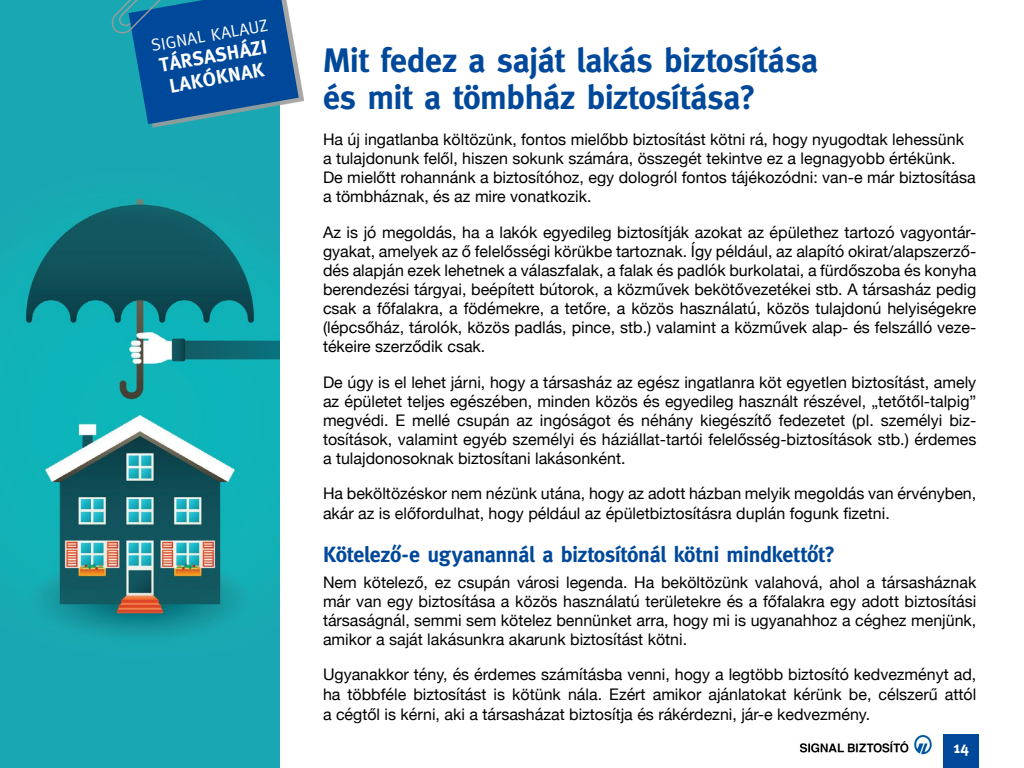
<style>
.page{position:relative;width:1024px;height:768px;background:#fff}
.page>*{position:absolute;margin:0;border:0;box-sizing:border-box;transform-origin:0 0}
.t1{font:700 34px/37px "H Meta";letter-spacing:-.005em;color:#00489a}
.t2{font:700 22px "H Meta";letter-spacing:-.01em;color:#00489a}
.t3{font:700 19.7px/21.9px "H Meta";color:#fff;text-align:center}
.t4{font:17px "H Meta Normal";color:#fff}
.t5{font:16px/19px "Helvetica Neue";color:#000;text-align:justify}
.t6{font:700 16px "H Meta";color:#fff}
</style>
<div class="page">
<img style="left:799px;top:734px;width:133px;height:21px">
<img style="left:0;top:0;width:280px;height:768px">
<div style="left:943px;top:734px;width:36px;height:34px;background:#00489a"></div>
<div style="left:133px;top:0;width:171px;height:128px;background:#9b9b9a;opacity:.88"></div>
<svg style="left:111px;top:0;width:188px;height:124px;background:#1565a2"></svg>
<p class="t4" style="left:150px;top:35px;width:119px;rotate:-10deg">SIGNAL KALAUZ</p>
<p class="t3" style="left:157px;top:54px;width:110px;rotate:-10deg">TÁRSASHÁZI lakóknak</p>
<h1 class="t1" style="left:323px;top:40px;width:497px">Mit fedez a saját lakás biztosítása és mit a tömbház biztosítása?</h1>
<p class="t5" style="left:323px;top:131px;width:654px;text-align:left">Ha új ingatlanba költözünk, fontos mielőbb biztosítást kötni rá, hogy nyugodtak lehessünk a tulajdonunk felől, hiszen sokunk számára, összegét tekintve ez a legnagyobb értékünk.<br>De mielőtt rohannánk a biztosítóhoz, egy dologról fontos tájékozódni: van-e már biztosítása a tömbháznak, és az mire vonatkozik.</p>
<p class="t5" style="left:323px;top:224px;width:655px">Az is jó megoldás, ha a lakók egyedileg biztosítják azokat az épülethez tartozó vagyontár&shy;gyakat, amelyek az ő felelősségi körükbe tartoznak. Így például, az alapító okirat/alapszerző&shy;dés alapján ezek lehetnek a válaszfalak, a falak és padlók burkolatai, a fürdőszoba és konyha berendezési tárgyai, beépített bútorok, a közművek bekötővezetékei stb. A társasház pedig csak a főfalakra, a födémekre, a tetőre, a közös használatú, közös tulajdonú helyiségekre (lépcsőház, tárolók, közös padlás, pince, stb.) valamint a közművek alap- és felszálló veze&shy;tékeire szerződik csak.</p>
<p class="t5" style="left:323px;top:373px;width:655px">De úgy is el lehet járni, hogy a társasház az egész ingatlanra köt egyetlen biztosítást, amely az épületet teljes egészében, minden közös és egyedileg használt részével, „tetőtől-talpig” megvédi. E mellé csupán az ingóságot és néhány kiegészítő fedezetet (pl. személyi biz&shy;tosítások, valamint egyéb személyi és háziállat-tartói felelősség-biztosítások stb.) érdemes a tulajdonosoknak biztosítani lakásonként.</p>
<p class="t5" style="left:323px;top:484px;width:655px;line-height:20px">Ha beköltözéskor nem nézünk utána, hogy az adott házban melyik megoldás van érvényben, akár az is előfordulhat, hogy például az épületbiztosításra duplán fogunk fizetni.</p>
<h2 class="t2" style="left:323px;top:540px;width:514px">Kötelezô-e ugyanannál a biztosítónál kötni mindkettôt?</h2>
<p class="t5" style="left:323px;top:573px;width:655px">Nem kötelező, ez csupán városi legenda. Ha beköltözünk valahová, ahol a társasháznak már van egy biztosítása a közös használatú területekre és a főfalakra egy adott biztosítási társaságnál, semmi sem kötelez bennünket arra, hogy mi is ugyanahhoz a céghez menjünk, amikor a saját lakásunkra akarunk biztosítást kötni.</p>
<p class="t5" style="left:323px;top:666px;width:655px;line-height:20px">Ugyanakkor tény, és érdemes számításba venni, hogy a legtöbb biztosító kedvezményt ad, ha többféle biztosítást is kötünk nála. Ezért amikor ajánlatokat kérünk be, célszerű attól a cégtől is kérni, aki a társasházat biztosítja és rákérdezni, jár-e kedvezmény.</p>
<p class="t6" style="left:953px;top:737px;width:17px">14</p>
</div>
